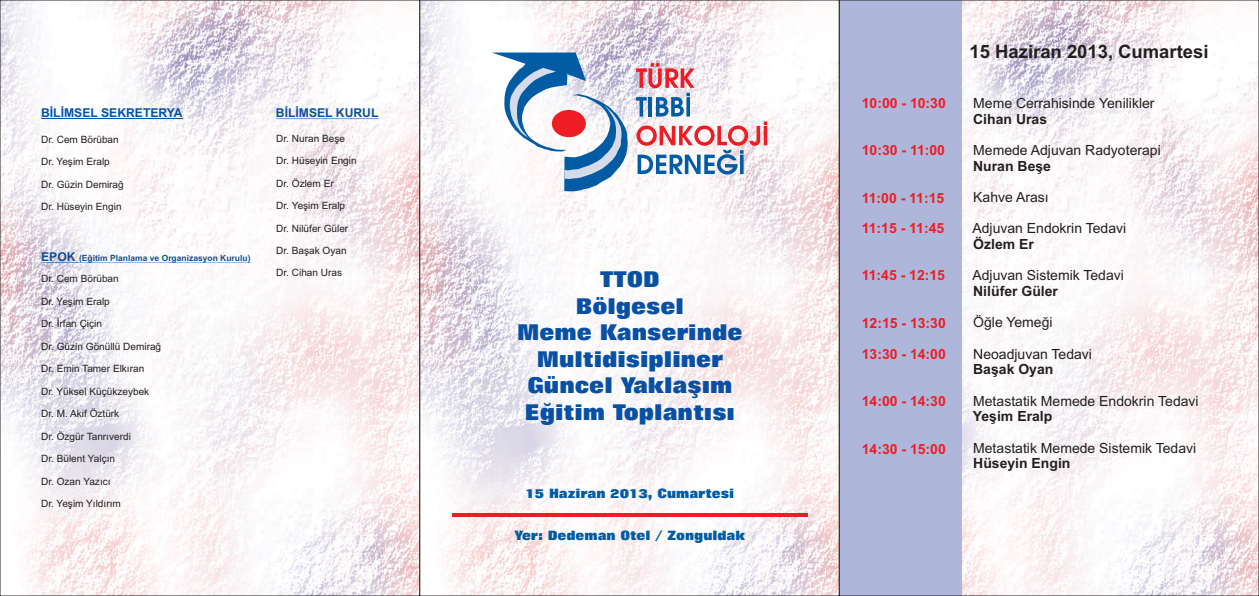
<style>
.page{position:relative;width:1259px;height:596px;background:#fff}
.page>*{position:absolute;margin:0;border:0;box-sizing:border-box;transform-origin:0 0}
.t1{font:800 22px/26.5px "Folio BT";color:#0850a3;text-align:center}
.t2{font:700 18.4px "Arial";color:#231f20}
.t3{font:14px "Arial";color:#231f20}
.t4{font:700 14px "Arial";color:#ee1d23}
.t5{font:700 14px "Arial";color:#231f20}
.t6{font:700 14px/30.7px "Arial";letter-spacing:-.025em;color:#ee1d23}
.t7{font:800 13px "Folio BT";color:#015ca3}
.t8{font:700 12.2px "Arial";color:#0850a3}
.t9{font:10px "Arial";color:#231f20}
.t10{font:700 8.5px "Arial";color:#0850a3}
.s1{font-size:12.2px}
</style>
<div class="page">
<img style="left:2px;top:2px;width:1255px;height:591px">
<div style="left:839px;top:0;width:122px;height:595px;background:#aeb7db"></div>
<svg style="left:636px;top:63px;width:131px;height:111px"></svg>
<svg style="left:492px;top:52px;width:136px;height:139px"></svg>
<hr style="left:451px;top:513px;width:356px;height:3px;background:#ee1d23">
<hr style="left:41px;top:262px;width:38px;height:1px;background:#0850a3">
<hr style="left:79px;top:262px;width:171px;height:1px;background:#0850a3">
<hr style="left:41px;top:118px;width:142px;height:1px;background:#0850a3">
<hr style="left:285px;top:118px;width:93px;height:1px;background:#0850a3">
<p class="t8" style="left:41px;top:108px;width:143px">BİLİMSEL SEKRETERYA</p>
<p class="t9" style="left:41px;top:135px;width:79px">Dr. Cem Börüban</p>
<p class="t9" style="left:41px;top:158px;width:70px">Dr. Yeşim Eralp</p>
<p class="t9" style="left:41px;top:180px;width:84px">Dr. Güzin Demirağ</p>
<p class="t9" style="left:41px;top:202px;width:82px">Dr. Hüseyin Engin</p>
<p class="t10" style="left:41px;top:255px;width:211px"><span class="s1">EPOK</span> (Eğitim Planlama ve Organizasyon Kurulu)</p>
<p class="t9" style="left:41px;top:275px;width:79px">Dr. Cem Börüban</p>
<p class="t9" style="left:41px;top:297px;width:70px">Dr. Yeşim Eralp</p>
<p class="t9" style="left:41px;top:320px;width:62px">Dr. İrfan Çiçin</p>
<p class="t9" style="left:41px;top:342px;width:122px">Dr. Güzin Gönüllü Demirağ</p>
<p class="t9" style="left:41px;top:365px;width:105px">Dr. Emin Tamer Elkıran</p>
<p class="t9" style="left:41px;top:387px;width:110px">Dr. Yüksel Küçükzeybek</p>
<p class="t9" style="left:41px;top:410px;width:80px">Dr. M. Akif Öztürk</p>
<p class="t9" style="left:41px;top:432px;width:91px">Dr. Özgür Tanrıverdi</p>
<p class="t9" style="left:41px;top:454px;width:75px">Dr. Bülent Yalçın</p>
<p class="t9" style="left:41px;top:477px;width:71px">Dr. Ozan Yazıcı</p>
<p class="t9" style="left:41px;top:499px;width:81px">Dr. Yeşim Yıldırım</p>
<p class="t8" style="left:276px;top:108px;width:104px">BİLİMSEL KURUL</p>
<p class="t9" style="left:276px;top:134px;width:70px">Dr. Nuran Beşe</p>
<p class="t9" style="left:276px;top:157px;width:82px">Dr. Hüseyin Engin</p>
<p class="t9" style="left:276px;top:179px;width:59px">Dr. Özlem Er</p>
<p class="t9" style="left:276px;top:202px;width:70px">Dr. Yeşim Eralp</p>
<p class="t9" style="left:276px;top:224px;width:74px">Dr. Nilüfer Güler</p>
<p class="t9" style="left:276px;top:246px;width:72px">Dr. Başak Oyan</p>
<p class="t9" style="left:276px;top:269px;width:67px">Dr. Cihan Uras</p>
<h1 class="t1" style="left:517px;top:268px;width:227px">TTOD<br>Bölgesel<br>Meme Kanserinde<br>Multidisipliner<br>Güncel Yaklaşım<br>Eğitim Toplantısı</h1>
<h3 class="t7" style="left:525px;top:487px;width:210px">15 Haziran 2013, Cumartesi</h3>
<h3 class="t7" style="left:514px;top:530px;width:232px">Yer: Dedeman Otel / Zonguldak</h3>
<h3 class="t4" style="left:862px;top:97px;width:86px">10:00 - 10:30</h3>
<h3 class="t4" style="left:862px;top:145px;width:85px">10:30 - 11:00</h3>
<h3 class="t6" style="left:862px;top:183px;width:84px">11:00 - 11:15<br>11:15 - 11:45</h3>
<h3 class="t4" style="left:862px;top:270px;width:85px">11:45 - 12:15</h3>
<h3 class="t4" style="left:862px;top:317px;width:86px">12:15 - 13:30</h3>
<h3 class="t4" style="left:862px;top:349px;width:86px">13:30 - 14:00</h3>
<h3 class="t4" style="left:862px;top:395px;width:86px">14:00 - 14:30</h3>
<h3 class="t4" style="left:862px;top:443px;width:86px">14:30 - 15:00</h3>
<h2 class="t2" style="left:969px;top:45px;width:240px">15 Haziran 2013, Cumartesi</h2>
<h3 class="t3" style="left:973px;top:98px;width:183px">Meme Cerrahisinde Yenilikler</h3>
<h3 class="t5" style="left:973px;top:114px;width:75px">Cihan Uras</h3>
<h3 class="t3" style="left:973px;top:145px;width:189px">Memede Adjuvan Radyoterapi</h3>
<h3 class="t5" style="left:973px;top:160px;width:79px">Nuran Beşe</h3>
<h3 class="t3" style="left:973px;top:192px;width:77px">Kahve Arası</h3>
<h3 class="t3" style="left:972px;top:223px;width:155px">Adjuvan Endokrin Tedavi</h3>
<h3 class="t5" style="left:973px;top:239px;width:62px">Özlem Er</h3>
<h3 class="t3" style="left:972px;top:270px;width:153px">Adjuvan Sistemik Tedavi</h3>
<h3 class="t5" style="left:973px;top:286px;width:86px">Nilüfer Güler</h3>
<h3 class="t3" style="left:973px;top:317px;width:81px">Öğle Yemeği</h3>
<h3 class="t3" style="left:973px;top:348px;width:120px">Neoadjuvan Tedavi</h3>
<h3 class="t5" style="left:973px;top:364px;width:82px">Başak Oyan</h3>
<h3 class="t3" style="left:973px;top:395px;width:227px">Metastatik Memede Endokrin Tedavi</h3>
<h3 class="t5" style="left:973px;top:411px;width:81px">Yeşim Eralp</h3>
<h3 class="t3" style="left:973px;top:442px;width:225px">Metastatik Memede Sistemik Tedavi</h3>
<h3 class="t5" style="left:973px;top:458px;width:99px">Hüseyin Engin</h3>
</div>
